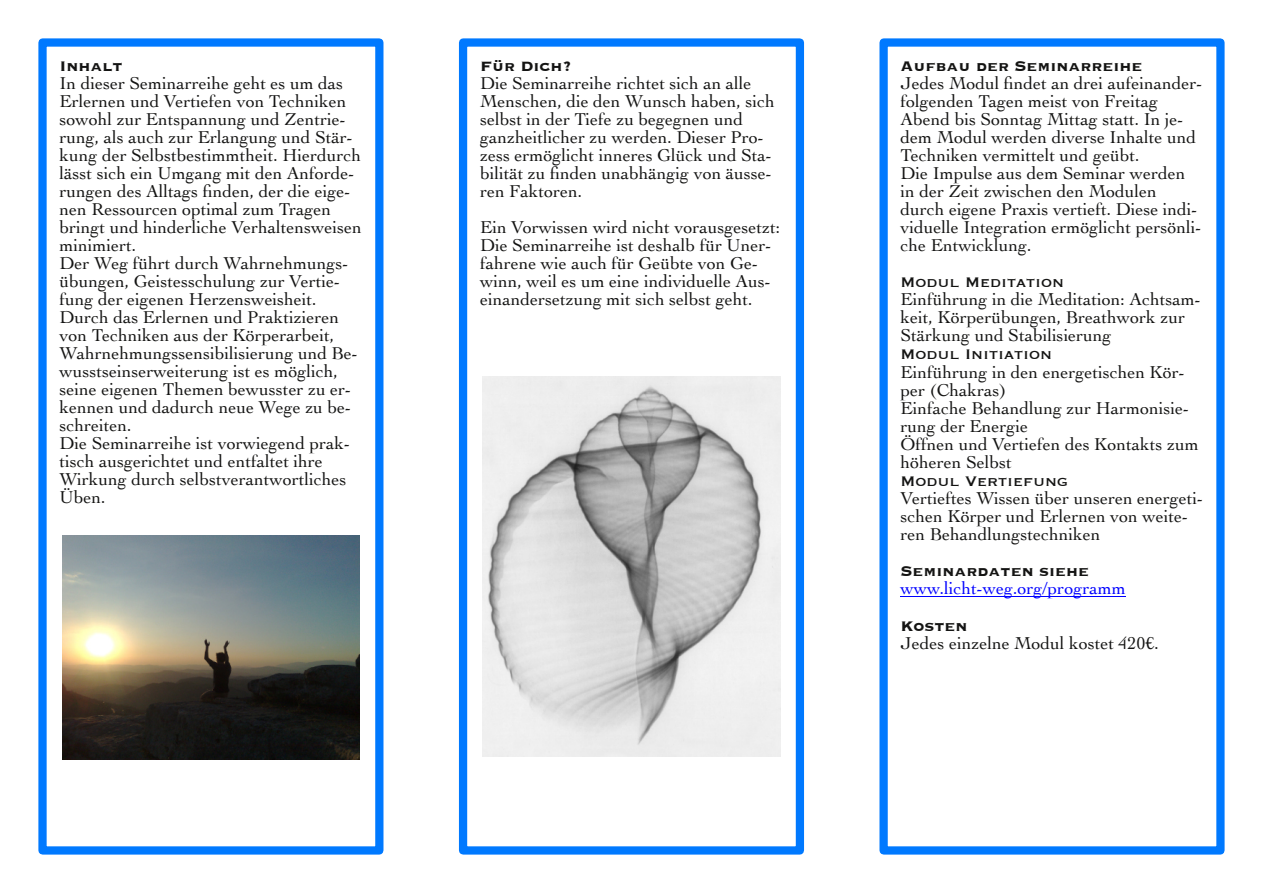
<style>
.page{position:relative;width:1263px;height:893px;background:#fff}
.page>*{position:absolute;margin:0;border:0;box-sizing:border-box;transform-origin:0 0}
.t1{font:18px/18px "Cochin";color:#141413}
.t2{font:700 18px "Copperplate";color:#141413}
.t3{font:18px "Copperplate";color:#141413}
.t4{font:18px "Cochin";color:#00f}
</style>
<div class="page">
<div style="left:38px;top:38px;width:345px;height:817px;border:8px solid #0079ff"></div>
<img style="left:62px;top:536px;width:298px;height:223px">
<div style="left:459px;top:38px;width:345px;height:817px;border:8px solid #0079ff"></div>
<img style="left:483px;top:377px;width:297px;height:380px">
<div style="left:879px;top:38px;width:345px;height:817px;border:8px solid #0079ff"></div>
<hr style="left:901px;top:596px;width:225px;height:1px;background:#00f">
<p class="t2" style="left:60px;top:57px;width:65px">Inhalt</p>
<p class="t1" style="left:60px;top:76px;width:304px">In dieser Seminarreihe geht es um das Erlernen und Vertiefen von Techniken sowohl zur Entspannung und Zentrie&shy;rung, als auch zur Erlangung und Stär&shy;kung der Selbstbestimmtheit. Hierdurch lässt sich ein Umgang mit den Anforde&shy;rungen des Alltags finden, der die eige&shy;nen Ressourcen optimal zum Tragen bringt und hinderliche Verhaltensweisen minimiert.<br>Der Weg führt durch Wahrnehmungs&shy;übungen, Geistesschulung zur Vertie&shy;fung der eigenen Herzensweisheit.<br>Durch das Erlernen und Praktizieren von Techniken aus der Körperarbeit, Wahrnehmungssensibilisierung und Be&shy;wusstseinserweiterung ist es möglich, seine eigenen Themen bewusster zu er&shy;kennen und dadurch neue Wege zu be&shy;schreiten.<br>Die Seminarreihe ist vorwiegend prak&shy;tisch ausgerichtet und entfaltet ihre Wirkung durch selbstverantwortliches Üben.</p>
<p class="t2" style="left:480px;top:57px;width:93px">Für Dich?</p>
<p class="t1" style="left:480px;top:76px;width:296px">Die Seminarreihe richtet sich an alle Menschen, die den Wunsch haben, sich selbst in der Tiefe zu begegnen und ganzheitlicher zu werden. Dieser Pro&shy;zess ermöglicht inneres Glück und Sta&shy;bilität zu finden unabhängig von äusse&shy;ren Faktoren.</p>
<p class="t1" style="left:480px;top:220px;width:302px">Ein Vorwissen wird nicht vorausgesetzt:<br>Die Seminarreihe ist deshalb für Uner&shy;fahrene wie auch für Geübte von Ge&shy;winn, weil es um eine individuelle Aus&shy;einandersetzung mit sich selbst geht.</p>
<p class="t2" style="left:901px;top:57px;width:243px">Aufbau der Seminarreihe</p>
<p class="t1" style="left:901px;top:76px;width:303px">Jedes Modul findet an drei aufeinander&shy;folgenden Tagen meist von Freitag Abend bis Sonntag Mittag statt. In je&shy;dem Modul werden diverse Inhalte und Techniken vermittelt und geübt.<br>Die Impulse aus dem Seminar werden in der Zeit zwischen den Modulen durch eigene Praxis vertieft. Diese indi&shy;viduelle Integration ermöglicht persönli&shy;che Entwicklung.</p>
<p class="t3" style="left:901px;top:273px;width:165px">Modul Meditation</p>
<p class="t1" style="left:901px;top:292px;width:302px">Einführung in die Meditation: Achtsam&shy;keit, Körperübungen, Breathwork zur<br>Stärkung und Stabilisierung</p>
<p class="t3" style="left:901px;top:346px;width:153px">Modul Initiation</p>
<p class="t1" style="left:901px;top:364px;width:300px">Einführung in den energetischen Kör&shy;per (Chakras)<br>Einfache Behandlung zur Harmonisie&shy;rung der Energie<br>Öffnen und Vertiefen des Kontakts zum höheren Selbst</p>
<p class="t3" style="left:901px;top:472px;width:169px">Modul Vertiefung</p>
<p class="t1" style="left:901px;top:491px;width:304px">Vertieftes Wissen über unseren energeti&shy;schen Körper und Erlernen von weite&shy;ren Behandlungstechniken</p>
<p class="t2" style="left:901px;top:562px;width:190px">Seminardaten siehe</p>
<p class="t4" style="left:901px;top:581px;width:227px">www.licht-weg.org/programm</p>
<p class="t2" style="left:901px;top:617px;width:69px">Kosten</p>
<p class="t1" style="left:901px;top:636px;width:260px">Jedes einzelne Modul kostet 420€.</p>
</div>
